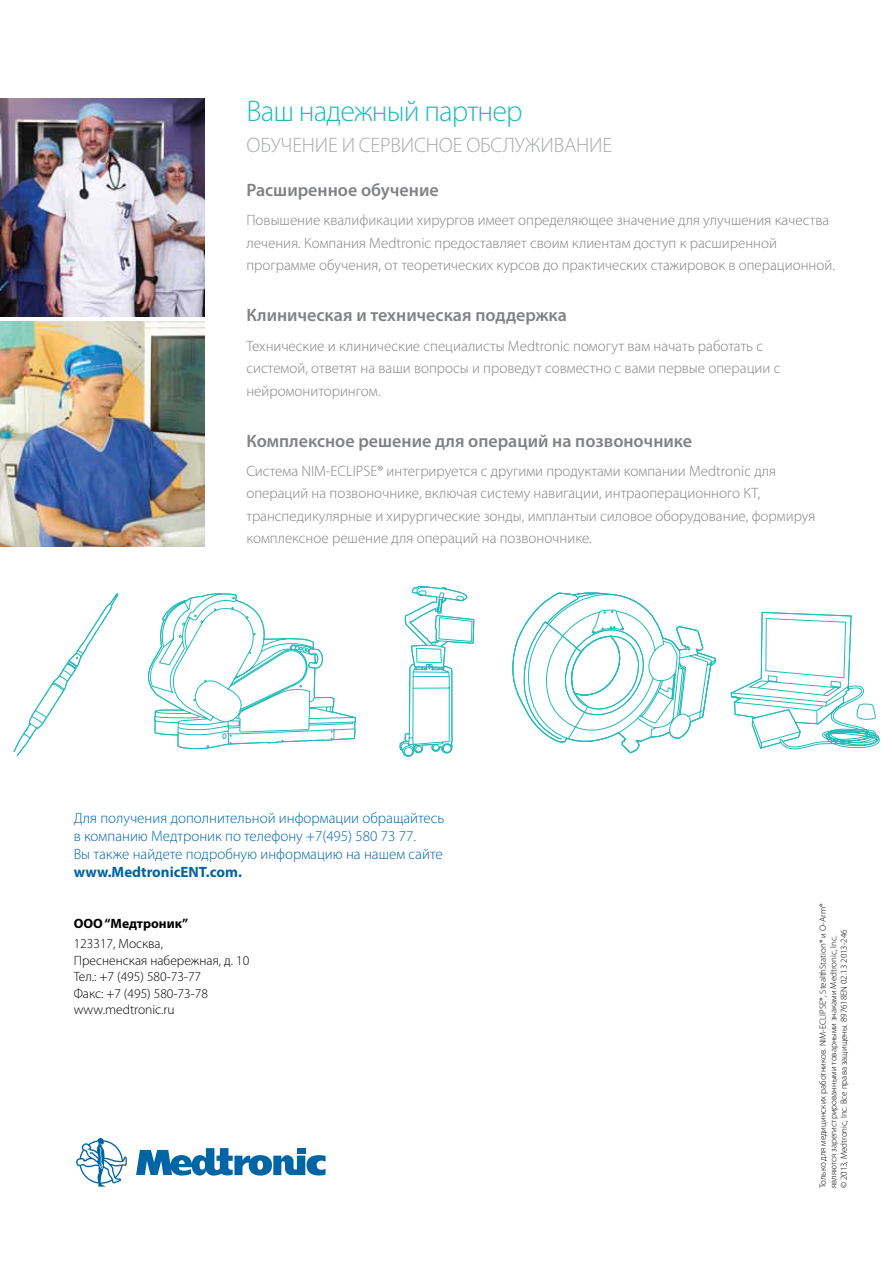
<style>
.page{position:relative;width:893px;height:1263px;background:#fff}
.page>*{position:absolute;margin:0;border:0;box-sizing:border-box;transform-origin:0 0}
.t1{font:300 30px "Myriad Pro";letter-spacing:-.03em;color:#22bcb9}
.t2{font:300 21px "Myriad Pro";letter-spacing:-.01em;color:#a7a9ac}
.t3{font:600 18px "Myriad Pro";color:#808285}
.t4{font:300 15px/22.5px "Myriad Pro";color:#808285}
.t5{font:300 15px/18px "Myriad Pro";color:#0065a4}
.t6{font:700 15px "Myriad Pro";color:#0065a4}
.t7{font:300 13.5px/16.5px "Myriad Pro";color:#000}
.t8{font:700 13.5px "Myriad Pro";color:#000}
.t9{font:300 9px/10.5px "Myriad Pro";color:#000}
</style>
<div class="page">
<img style="left:0;top:321px;width:204px;height:7px">
<svg style="left:730px;top:611px;width:150px;height:139px"></svg>
<svg style="left:512px;top:592px;width:204px;height:162px"></svg>
<svg style="left:13px;top:593px;width:105px;height:164px"></svg>
<svg style="left:399px;top:585px;width:75px;height:172px"></svg>
<svg style="left:148px;top:593px;width:208px;height:157px"></svg>
<img style="left:0;top:98px;width:204px;height:219px">
<img style="left:0;top:328px;width:204px;height:218px">
<svg style="left:76px;top:1138px;width:51px;height:49px"></svg>
<svg style="left:136px;top:1148px;width:190px;height:27px"></svg>
<div style="left:297px;top:1148px;width:8px;height:5px;background:#0065a4"></div>
<h1 class="t1" style="left:246px;top:93px;width:278px">Ваш надежный партнер</h1>
<h2 class="t2" style="left:247px;top:132px;width:367px">ОБУЧЕНИЕ И СЕРВИСНОЕ ОБСЛУЖИВАНИЕ</h2>
<p class="t3" style="left:246px;top:178px;width:194px">Расширенное обучение</p>
<p class="t4" style="left:246px;top:209px;width:590px">Повышение квалификации хирургов имеет определяющее значение для улучшения качества лечения. Компания Medtronic предоставляет своим клиентам доступ к расширенной программе обучения, от теоретических курсов до практических стажировок в операционной.</p>
<p class="t3" style="left:246px;top:304px;width:322px">Клиническая и техническая поддержка</p>
<p class="t4" style="left:246px;top:334px;width:535px">Технические и клинические специалисты Medtronic помогут вам начать работать с системой, ответят на ваши вопросы и проведут совместно с вами первые операции с нейромониторингом.</p>
<p class="t3" style="left:246px;top:429px;width:447px">Комплексное решение для операций на позвоночнике</p>
<p class="t4" style="left:246px;top:459px;width:571px">Система NIM-ECLIPSE® интегрируется с другими продуктами компании Medtronic для операций на позвоночнике, включая систему навигации, интраоперационного КТ, транспедикулярные и хирургические зонды, имплантыи силовое оборудование, формируя комплексное решение для операций на позвоночнике.</p>
<p class="t5" style="left:74px;top:809px;width:372px">Для получения дополнительной информации обращайтесь в компанию Медтроник по телефону +7(495) 580 73 77.<br>Вы также найдете подробную информацию на нашем сайте</p>
<p class="t6" style="left:74px;top:862px;width:170px">www.MedtronicENT.com.</p>
<p class="t8" style="left:74px;top:914px;width:116px">ООО “Медтроник”</p>
<p class="t7" style="left:74px;top:935px;width:177px">123317, Москва,<br>Пресненская набережная, д. 10<br>Тел.: +7 (495) 580-73-77<br>Факс: +7 (495) 580-73-78 www.medtronic.ru</p>
<p class="t9" style="left:818px;top:1188px;width:286px;rotate:-90deg">Только для медицинских работников. NIM-ECLIPSE®, StealthStation® и O-Arm® являются зарегистрированными товарными знаками Medtronic, Inc.<br>© 2013, Medtronic, Inc. Все права защищены. 897618EN 02.13 2013-246</p>
</div>
